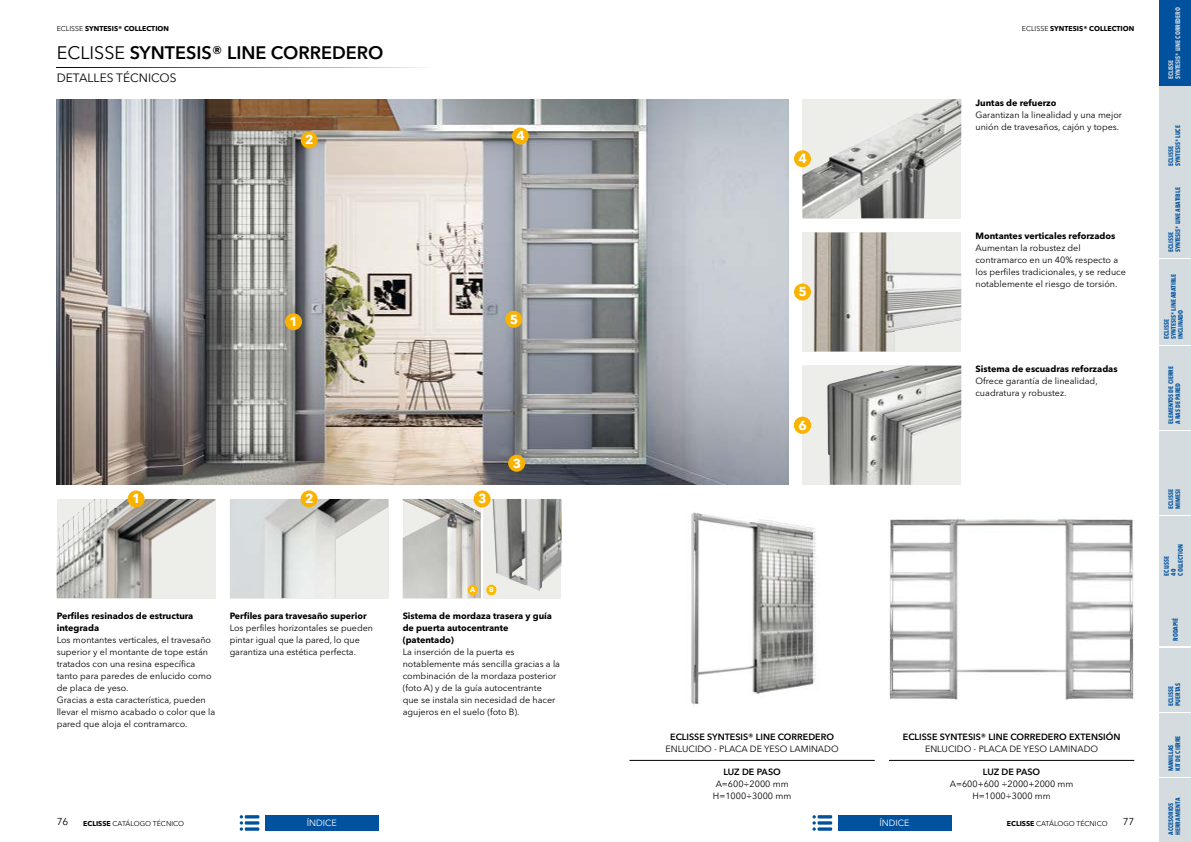
<style>
.page{position:relative;width:1191px;height:842px;background:#fff}
.page>*{position:absolute;margin:0;border:0;box-sizing:border-box;transform-origin:0 0}
.t1{font:600 18px "Avenir Next LT Pro";color:#000}
.t2{font:700 13px "Avenir Next LT Pro";color:#fff}
.t3{font:12px "Avenir Next LT Pro";color:#000}
.t4{font:10px "Avenir Next LT Pro";color:#000}
.t5{font:9px/12px "Avenir Next LT Pro";color:#000}
.t6{font:700 9px/12px "Avenir Next LT Pro";color:#000}
.t7{font:600 9px "Avenir Next LT Pro";color:#000}
.t8{font:9px "Avenir LT Std";color:#fff}
.t9{font:700 7px "Avenir Next LT Pro";color:#000}
.t10{font:7px "Avenir Next LT Pro";color:#000}
.t11{font:700 7px "Avenir Next LT Pro";color:#fff}
.t12{font:700 condensed 6.5px/7px "Avenir Next LT Pro";color:#00519e}
.t13{font:700 condensed 6.5px/7px "Avenir Next LT Pro";color:#d5dcdf}
.s1{font-weight:400}
.s2{font-weight:700}
</style>
<div class="page">
<img style="left:57px;top:99px;width:731px;height:386px">
<svg style="left:347px;top:499px;width:41px;height:99px;fill:#ededea"></svg>
<img style="left:230px;top:499px;width:117px;height:99px">
<img style="left:691px;top:512px;width:125px;height:193px">
<svg style="left:802px;top:366px;width:159px;height:119px;fill:#ebece8"></svg>
<img style="left:827px;top:366px;width:81px;height:88px">
<img style="left:889px;top:518px;width:245px;height:182px">
<svg style="left:57px;top:499px;width:158px;height:99px"></svg>
<svg style="left:114px;top:499px;width:13px;height:9px"></svg>
<div style="left:802px;top:232px;width:159px;height:119px;background:#ededea"></div>
<img style="left:813px;top:232px;width:148px;height:119px">
<svg style="left:802px;top:99px;width:159px;height:119px"></svg>
<img style="left:922px;top:99px;width:23px;height:12px">
<svg style="left:403px;top:499px;width:77px;height:99px"></svg>
<svg style="left:403px;top:499px;width:6px;height:5px"></svg>
<svg style="left:483px;top:499px;width:78px;height:99px"></svg>
<img style="left:492px;top:499px;width:32px;height:33px">
<hr style="left:629px;top:760px;width:245px;height:1px;background:#000">
<hr style="left:889px;top:760px;width:245px;height:1px;background:#000">
<div style="left:467px;top:585px;width:11px;height:10px;background:#fabb00;border-radius:50%"></div>
<div style="left:486px;top:585px;width:10px;height:10px;background:#fabb00;border-radius:50%"></div>
<div style="left:512px;top:128px;width:17px;height:17px;background:#f9b200;border-radius:50%"></div>
<div style="left:505px;top:311px;width:17px;height:17px;background:#f9b200;border-radius:50%"></div>
<div style="left:128px;top:490px;width:17px;height:17px;background:#f9b200;border-radius:50%"></div>
<div style="left:285px;top:313px;width:17px;height:17px;background:#f9b200;border-radius:50%"></div>
<div style="left:300px;top:490px;width:17px;height:17px;background:#f9b200;border-radius:50%"></div>
<div style="left:301px;top:132px;width:17px;height:17px;background:#f9b200;border-radius:50%"></div>
<div style="left:473px;top:490px;width:17px;height:17px;background:#f9b200;border-radius:50%"></div>
<div style="left:508px;top:455px;width:17px;height:17px;background:#f9b200;border-radius:50%"></div>
<hr style="left:57px;top:67px;width:374px;height:1px;background:#000">
<div style="left:794px;top:150px;width:17px;height:17px;background:#f9b200;border-radius:50%"></div>
<div style="left:794px;top:283px;width:17px;height:17px;background:#f9b200;border-radius:50%"></div>
<div style="left:794px;top:417px;width:17px;height:17px;background:#f9b200;border-radius:50%"></div>
<div style="left:1159px;top:516px;width:32px;height:65px;background:#d5dcdf"></div>
<div style="left:1159px;top:583px;width:32px;height:63px;background:#d5dcdf"></div>
<div style="left:1159px;top:648px;width:32px;height:63px;background:#d5dcdf"></div>
<div style="left:1159px;top:0;width:32px;height:85px;background:#00519e"></div>
<div style="left:1159px;top:259px;width:32px;height:85px;background:#d5dcdf"></div>
<div style="left:1159px;top:86px;width:32px;height:85px;background:#d5dcdf"></div>
<div style="left:1159px;top:173px;width:32px;height:85px;background:#d5dcdf"></div>
<div style="left:1159px;top:346px;width:32px;height:83px;background:#d5dcdf"></div>
<div style="left:1159px;top:431px;width:32px;height:83px;background:#d5dcdf"></div>
<div style="left:1159px;top:713px;width:32px;height:64px;background:#d5dcdf"></div>
<div style="left:1159px;top:778px;width:32px;height:64px;background:#d5dcdf"></div>
<hr style="left:245px;top:815px;width:14px;height:3px;background:#00519e">
<svg style="left:245px;top:821px;width:14px;height:4px"></svg>
<svg style="left:245px;top:827px;width:14px;height:4px"></svg>
<svg style="left:240px;top:815px;width:3px;height:16px"></svg>
<div style="left:265px;top:815px;width:113px;height:16px;background:#00519e"></div>
<hr style="left:817px;top:815px;width:15px;height:3px;background:#00519e">
<svg style="left:817px;top:821px;width:15px;height:4px"></svg>
<svg style="left:817px;top:827px;width:15px;height:4px"></svg>
<svg style="left:812px;top:815px;width:4px;height:16px"></svg>
<div style="left:838px;top:815px;width:113px;height:16px;background:#00519e"></div>
<p class="t9" style="left:57px;top:24px;width:114px"><span class="s1">ECLISSE</span> SYNTESIS® COLLECTION</p>
<p class="t9" style="left:1022px;top:24px;width:114px"><span class="s1">ECLISSE</span> SYNTESIS® COLLECTION</p>
<h1 class="t1" style="left:57px;top:42px;width:328px"><span class="s1">ECLISSE</span> SYNTESIS® LINE CORREDERO</h1>
<h3 class="t3" style="left:57px;top:71px;width:121px">DETALLES TÉCNICOS</h3>
<h2 class="t2" style="left:305px;top:132px;width:10px">2</h2>
<h2 class="t2" style="left:516px;top:128px;width:10px">4</h2>
<p class="t6" style="left:975px;top:97px;width:83px">Juntas de refuerzo</p>
<p class="t5" style="left:975px;top:109px;width:148px">Garantizan la linealidad y una mejor unión de travesaños, cajón y topes.</p>
<h2 class="t2" style="left:798px;top:151px;width:10px">4</h2>
<h2 class="t2" style="left:798px;top:284px;width:10px">5</h2>
<p class="t6" style="left:975px;top:230px;width:141px">Montantes verticales reforzados</p>
<p class="t5" style="left:975px;top:242px;width:152px">Aumentan la robustez del contramarco en un 40% respecto a los perfiles tradicionales, y se reduce notablemente el riesgo de torsión.</p>
<h2 class="t2" style="left:290px;top:314px;width:10px">1</h2>
<h2 class="t2" style="left:510px;top:311px;width:10px">5</h2>
<p class="t6" style="left:975px;top:363px;width:144px">Sistema de escuadras reforzadas</p>
<p class="t5" style="left:975px;top:375px;width:124px">Ofrece garantía de linealidad, cuadratura y robustez.</p>
<h2 class="t2" style="left:798px;top:417px;width:10px">6</h2>
<h2 class="t2" style="left:513px;top:455px;width:10px">3</h2>
<h2 class="t2" style="left:132px;top:491px;width:10px">1</h2>
<h2 class="t2" style="left:305px;top:491px;width:10px">2</h2>
<h2 class="t2" style="left:478px;top:491px;width:10px">3</h2>
<p class="t11" style="left:470px;top:586px;width:7px">A</p>
<p class="t11" style="left:489px;top:586px;width:6px">B</p>
<p class="t6" style="left:57px;top:610px;width:138px">Perfiles resinados de estructura integrada</p>
<p class="t5" style="left:57px;top:634px;width:160px">Los montantes verticales, el travesaño superior y el montante de tope están tratados con una resina específica tanto para paredes de enlucido como de placa de yeso.<br>Gracias a esta característica, pueden llevar el mismo acabado o color que la pared que aloja el contramarco.</p>
<p class="t6" style="left:230px;top:610px;width:138px">Perfiles para travesaño superior</p>
<p class="t5" style="left:230px;top:622px;width:145px">Los perfiles horizontales se pueden pintar igual que la pared, lo que garantiza una estética perfecta.</p>
<p class="t6" style="left:403px;top:610px;width:151px">Sistema de mordaza trasera y guía de puerta autocentrante (patentado)</p>
<p class="t5" style="left:403px;top:646px;width:159px">La inserción de la puerta es notablemente más sencilla gracias a la combinación de la mordaza posterior (foto A) y de la guía autocentrante que se instala sin necesidad de hacer agujeros en el suelo (foto B).</p>
<p class="t7" style="left:670px;top:731px;width:165px">ECLISSE SYNTESIS® LINE CORREDERO</p>
<p class="t5" style="left:665px;top:742px;width:175px">ENLUCIDO - PLACA DE YESO LAMINADO</p>
<p class="t7" style="left:903px;top:731px;width:219px">ECLISSE SYNTESIS® LINE CORREDERO EXTENSIÓN</p>
<p class="t5" style="left:925px;top:742px;width:175px">ENLUCIDO - PLACA DE YESO LAMINADO</p>
<p class="t7" style="left:723px;top:767px;width:59px">LUZ DE PASO</p>
<p class="t5" style="left:713px;top:778px;width:80px">A=600÷2000 mm<br>H=1000÷3000 mm</p>
<p class="t7" style="left:983px;top:767px;width:59px">LUZ DE PASO</p>
<p class="t5" style="left:949px;top:778px;width:125px;text-align:center">A=600+600 ÷2000+2000 mm<br>H=1000÷3000 mm</p>
<p class="t4" style="left:57px;top:816px;width:13px">76</p>
<p class="t4" style="left:1122px;top:816px;width:13px">77</p>
<p class="t10" style="left:83px;top:819px;width:102px"><span class="s2">ECLISSE</span> CATÁLOGO TÉCNICO</p>
<p class="t8" style="left:307px;top:818px;width:32px">ÍNDICE</p>
<p class="t8" style="left:879px;top:818px;width:32px">ÍNDICE</p>
<p class="t10" style="left:1007px;top:819px;width:102px"><span class="s2">ECLISSE</span> CATÁLOGO TÉCNICO</p>
<p class="t13" style="left:1167px;top:79px;width:74px;rotate:-90deg">ECLISSE<br>SYNTESIS® LINE CORREDERO</p>
<p class="t12" style="left:1167px;top:166px;width:42px;rotate:-90deg">ECLISSE<br>SYNTESIS® LUCE</p>
<p class="t12" style="left:1167px;top:252px;width:66px;rotate:-90deg">ECLISSE<br>SYNTESIS® LINE ABATIBLE</p>
<p class="t12" style="left:1162px;top:339px;width:66px;rotate:-90deg">ECLISSE<br>SYNTESIS® LINE ABATIBLE<br>INCLINADO</p>
<p class="t12" style="left:1167px;top:424px;width:59px;rotate:-90deg">ELEMENTOS DE CIERRE<br>A RAS DE PARED</p>
<p class="t12" style="left:1167px;top:509px;width:21px;rotate:-90deg">ECLISSE<br>MIMESI</p>
<p class="t12" style="left:1162px;top:575px;width:33px;rotate:-90deg">ECLISSE<br>40<br>COLLECTION</p>
<p class="t12" style="left:1171px;top:641px;width:24px;rotate:-90deg">RODAPIÉ</p>
<p class="t12" style="left:1167px;top:706px;width:24px;rotate:-90deg">ECLISSE<br>PUERTAS</p>
<p class="t12" style="left:1167px;top:771px;width:37px;rotate:-90deg">MANILLAS<br>KIT DE CIERRE</p>
<p class="t12" style="left:1167px;top:835px;width:39px;rotate:-90deg">ACCESORIOS<br>HERRAMIENTA</p>
</div>
